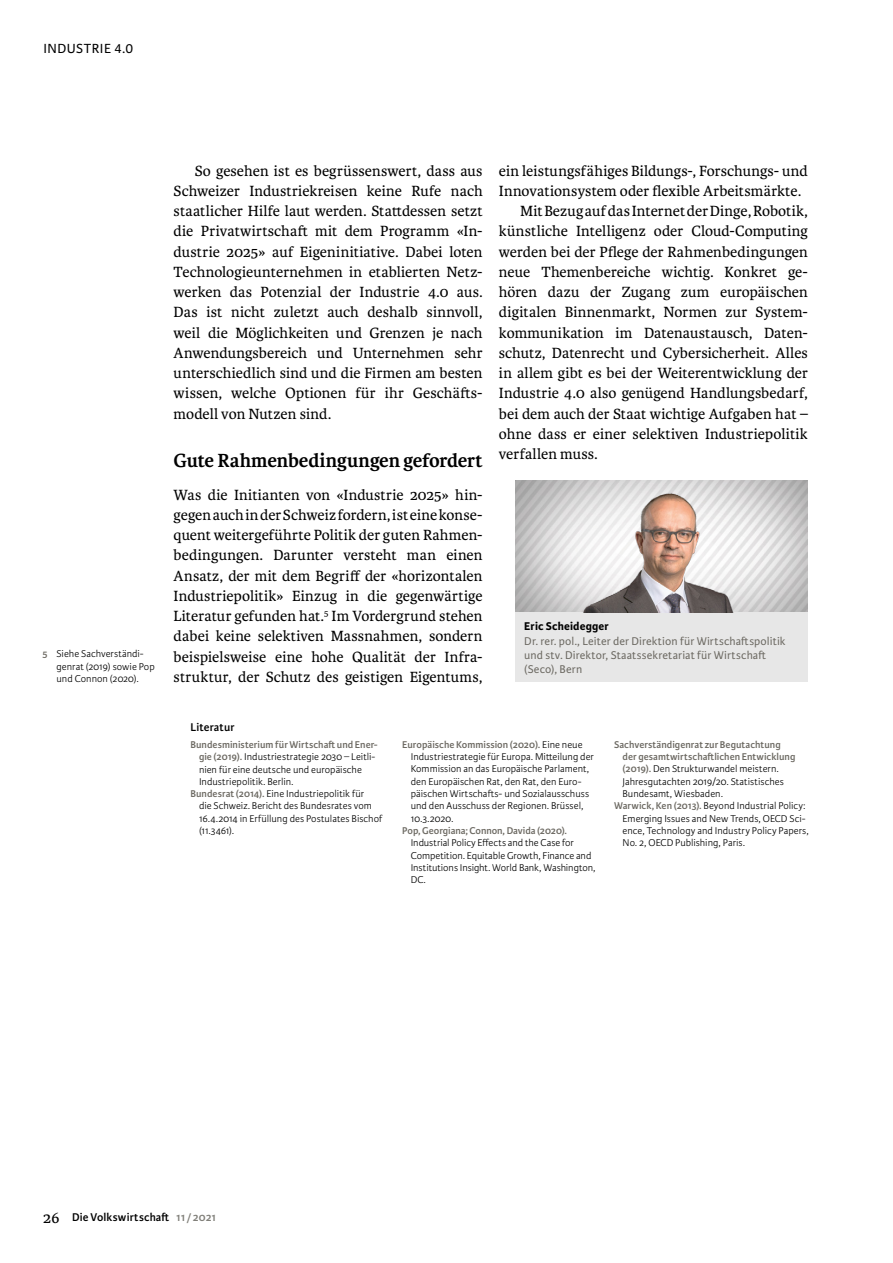
<style>
.page{position:relative;width:893px;height:1263px;background:#fff}
.page>*{position:absolute;margin:0;border:0;box-sizing:border-box;transform-origin:0 0}
.t1{font:700 20.25px "Karmina";letter-spacing:-.01em;color:#000}
.t2{font:15.75px/20.2px "Karmina";letter-spacing:.005em;color:#000;text-align:justify}
.t3{font:14.1px "Karmina Sans";letter-spacing:.035em;color:#000}
.t4{font:12px/14.4px "Karmina Sans";letter-spacing:.01em;color:#6d6a63}
.t5{font:600 12px "Karmina Sans";letter-spacing:.01em;color:#000}
.t6{font:700 12px "Karmina Sans";letter-spacing:.015em;color:#000}
.t7{font:300 10.5px/12.3px "Karmina Sans";letter-spacing:.005em;color:#000}
.t8{font:600 10.5px "Karmina Sans";letter-spacing:.005em;color:#6d6a63}
.s1{font-weight:600;color:#6d6a63}
.s2{font-family:"Karmina";font-weight:400;font-size:16.5px}
.s3{color:#81807a}
</style>
<div class="page">
<img style="left:516px;top:480px;width:292px;height:132px">
<div style="left:516px;top:613px;width:292px;height:69px;background:#e7e7e7"></div>
<img style="left:553px;top:484px;width:218px;height:129px">
<p class="t3" style="left:43px;top:41px;width:91px">INDUSTRIE 4.0</p>
<p class="t7" style="left:57px;top:648px;width:100px;text-indent:-14px"><span class="s1">5</span> Siehe Sachverständi&shy;genrat (2019) sowie Pop und Connon (2020).</p>
<p class="t2" style="left:174px;top:160px;width:311px;text-indent:21px">So gesehen ist es begrüssenswert, dass aus Schweizer Industriekreisen keine Rufe nach staatlicher Hilfe laut werden. Stattdessen setzt die Privatwirtschaft mit dem Programm «In&shy;dustrie 2025» auf Eigeninitiative. Dabei loten Technologieunternehmen in etablierten Netz&shy;werken das Potenzial der Industrie 4.0 aus.<br>Das ist nicht zuletzt auch deshalb sinnvoll, weil die Möglichkeiten und Grenzen je nach Anwendungsbereich und Unternehmen sehr unterschiedlich sind und die Firmen am besten wissen, welche Optionen für ihr Geschäfts&shy;modell von Nutzen sind.</p>
<p class="t1" style="left:174px;top:448px;width:310px">Gute Rahmenbedingungen gefordert</p>
<p class="t2" style="left:174px;top:484px;width:311px">Was die Initianten von «Industrie 2025» hin&shy;gegen auch in der Schweiz fordern, ist eine konse&shy;quent weitergeführte Politik der guten Rahmen&shy;bedingungen. Darunter versteht man einen Ansatz, der mit dem Begriff der «horizontalen Industriepolitik» Einzug in die gegenwärtige Literatur gefunden hat.<sup>5</sup> Im Vordergrund stehen dabei keine selektiven Massnahmen, sondern beispielsweise eine hohe Qualität der Infra&shy;struktur, der Schutz des geistigen Eigentums,</p>
<p class="t2" style="left:499px;top:160px;width:310px">ein leistungsfähiges Bildungs-, Forschungs- und</p>
<p class="t2" style="left:499px;top:181px;width:304px">Innovationsystem oder flexible Arbeitsmärkte.</p>
<p class="t2" style="left:520px;top:201px;width:289px">Mit Bezug auf das Internet der Dinge, Robotik,</p>
<p class="t2" style="left:499px;top:221px;width:310px">künstliche Intelligenz oder Cloud-Computing</p>
<p class="t2" style="left:499px;top:242px;width:310px">werden bei der Pflege der Rahmenbedingungen</p>
<p class="t2" style="left:499px;top:262px;width:310px">neue Themenbereiche wichtig. Konkret ge-</p>
<p class="t2" style="left:499px;top:282px;width:310px">hören dazu der Zugang zum europäischen</p>
<p class="t2" style="left:499px;top:302px;width:310px">digitalen Binnenmarkt, Normen zur System-</p>
<p class="t2" style="left:499px;top:323px;width:310px">kommunikation im Datenaustausch, Daten-</p>
<p class="t2" style="left:499px;top:343px;width:310px">schutz, Datenrecht und Cybersicherheit. Alles</p>
<p class="t2" style="left:499px;top:363px;width:310px">in allem gibt es bei der Weiterentwicklung der</p>
<p class="t2" style="left:499px;top:383px;width:310px">Industrie 4.0 also genügend Handlungsbedarf,</p>
<p class="t2" style="left:499px;top:404px;width:310px">bei dem auch der Staat wichtige Aufgaben hat –</p>
<p class="t2" style="left:499px;top:424px;width:310px">ohne dass er einer selektiven Industriepolitik</p>
<p class="t2" style="left:499px;top:444px;width:100px">verfallen muss.</p>
<p class="t6" style="left:524px;top:619px;width:86px">Eric Scheidegger</p>
<p class="t4" style="left:524px;top:634px;width:263px">Dr. rer. pol., Leiter der Direktion für Wirtschaftspolitik und stv. Direktor, Staatssekretariat für Wirtschaft (Seco), Bern</p>
<p class="t5" style="left:190px;top:721px;width:45px">Literatur</p>
<p class="t8" style="left:190px;top:738px;width:189px">Bundesministerium für Wirtschaft und Ener-</p>
<p class="t7" style="left:199px;top:751px;width:178px"><span class="s1">gie (2019).</span> Industriestrategie 2030 – Leitli-</p>
<p class="t7" style="left:199px;top:763px;width:164px">nien für eine deutsche und europäische</p>
<p class="t7" style="left:199px;top:775px;width:96px">Industriepolitik. Berlin.</p>
<p class="t7" style="left:190px;top:788px;width:175px"><span class="s1">Bundesrat (2014).</span> Eine Industriepolitik für</p>
<p class="t7" style="left:199px;top:800px;width:174px">die Schweiz. Bericht des Bundesrates vom</p>
<p class="t7" style="left:199px;top:812px;width:185px">16.4.2014 in Erfüllung des Postulates Bischof</p>
<p class="t7" style="left:199px;top:825px;width:37px">(11.3461).</p>
<p class="t7" style="left:411px;top:739px;width:185px;text-indent:-9px"><span class="s1">Europäische Kommission (2020).</span> Eine neue Industriestrategie für Europa. Mitteilung der Kommission an das Europäische Parlament, den Europäischen Rat, den Rat, den Euro&shy;päischen Wirtschafts- und Sozialausschuss und den Ausschuss der Regionen. Brüssel, 10.3.2020.</p>
<p class="t8" style="left:402px;top:825px;width:166px">Pop, Georgiana; Connon, Davida (2020).</p>
<p class="t7" style="left:411px;top:837px;width:186px">Industrial Policy Effects and the Case for Competition. Equitable Growth, Finance and Institutions Insight. World Bank, Washington, DC.</p>
<p class="t8" style="left:614px;top:738px;width:168px">Sachverständigenrat zur Begutachtung</p>
<p class="t8" style="left:623px;top:751px;width:174px">der gesamtwirtschaftlichen Entwicklung</p>
<p class="t7" style="left:623px;top:763px;width:158px"><span class="s1">(2019).</span> Den Strukturwandel meistern.</p>
<p class="t7" style="left:623px;top:775px;width:163px">Jahresgutachten 2019/20. Statistisches</p>
<p class="t7" style="left:623px;top:788px;width:102px">Bundesamt, Wiesbaden.</p>
<p class="t7" style="left:614px;top:800px;width:193px"><span class="s1">Warwick, Ken (2013).</span> Beyond Industrial Policy:</p>
<p class="t7" style="left:623px;top:812px;width:185px">Emerging Issues and New Trends, OECD Sci-</p>
<p class="t7" style="left:623px;top:825px;width:188px">ence, Technology and Industry Policy Papers,</p>
<p class="t7" style="left:623px;top:837px;width:124px">No. 2, OECD Publishing, Paris.</p>
<p class="t5" style="left:43px;top:1210px;width:175px"><span class="s2">26</span> Die Volkswirtschaft <span class="s3">11/2021</span></p>
</div>
